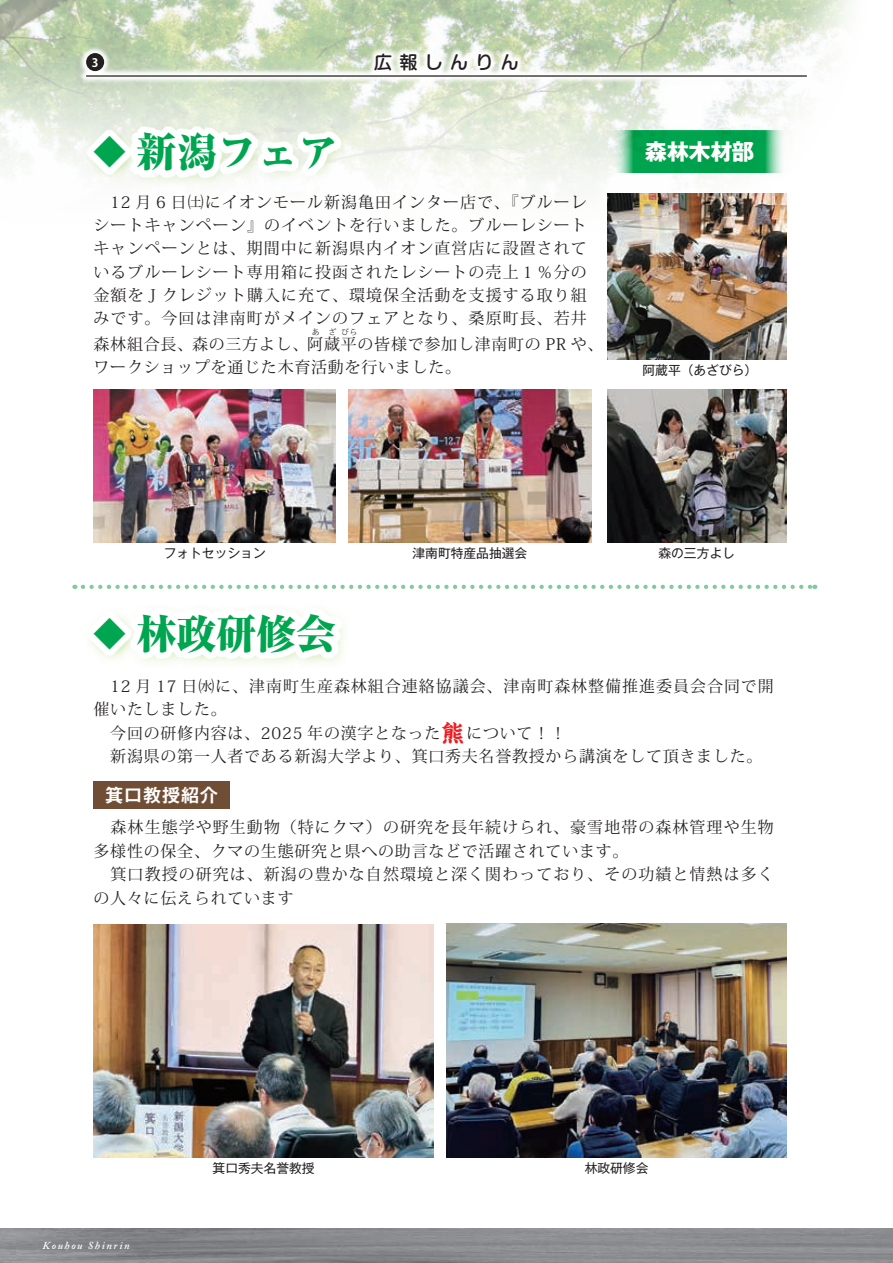
<style>
.page{position:relative;width:893px;height:1263px;background:#fff}
.page>*{position:absolute;margin:0;border:0;box-sizing:border-box;transform-origin:0 0}
.t1{font:800 expanded 40.35px "Ryumin Pro";letter-spacing:-.005em;color:#00a54f}
.t2{font:800 expanded 32.25px "Ryumin Pro";color:#00a54f}
.t3{font:700 22.35px "Gothic MB101 Pro";letter-spacing:-.02em;color:#fff}
.t4{font:500 18px "Shin M Go Pro";letter-spacing:.4em;color:#231f20}
.t5{font:700 18px "Gothic MB101 Pro De";letter-spacing:.05em;color:#fff}
.t6{font:15.9px/23.4px "Koz Min Pro";letter-spacing:.05em;color:#231f20;text-align:justify}
.t7{font:15.9px/23.4px "Koz Min Pro";letter-spacing:.07em;color:#231f20}
.t8{font:12.75px "Gothic MB101 Pro";color:#231f20}
.t9{font:700 11.7px "Koz Go Pro";color:#fff}
.t10{font:italic 600 10.65px "Adobe Caslon Pro";letter-spacing:.15em;color:#fff}
.t11{font:7.95px "Koz Min Pro";color:#231f20}
.s1{font-family:"Kaisho MCBK1 Pro De";font-weight:700;font-size:23.85px;color:#ee1d23}
</style>
<div class="page">
<img style="left:0;top:0;width:851px;height:264px">
<svg style="left:78px;top:45px;width:736px;height:40px"></svg>
<hr style="left:86px;top:75px;width:721px;height:2px;background:#231f20">
<div style="left:86px;top:53px;width:18px;height:18px;background:#231f20;border-radius:50%"></div>
<img style="left:0;top:1229px;width:893px;height:34px">
<img style="left:607px;top:193px;width:179px;height:166px">
<img style="left:607px;top:389px;width:179px;height:153px">
<img style="left:94px;top:924px;width:340px;height:234px">
<img style="left:446px;top:924px;width:341px;height:234px">
<img style="left:349px;top:389px;width:242px;height:153px">
<img style="left:94px;top:389px;width:242px;height:153px">
<div style="left:94px;top:781px;width:136px;height:28px;background:#704e36"></div>
<svg style="left:84px;top:123px;width:267px;height:64px;fill:#f8faf6"></svg>
<svg style="left:87px;top:126px;width:254px;height:51px"></svg>
<div style="left:84px;top:604px;width:266px;height:65px;background:linear-gradient(to right,#fdfefc,#f9fcf6)"></div>
<div style="left:87px;top:607px;width:255px;height:52px;background:#fff"></div>
<svg style="left:605px;top:123px;width:189px;height:57px"></svg>
<svg style="left:612px;top:131px;width:175px;height:42px;background:#28af68"></svg>
<svg style="left:83px;top:585px;width:732px;height:4px"></svg>
<p class="t9" style="left:92px;top:55px;width:8px">3</p>
<p class="t2" style="left:94px;top:127px;width:34px">◆</p>
<p class="t1" style="left:137px;top:120px;width:203px">新潟フェア</p>
<p class="t4" style="left:374px;top:48px;width:146px">広報しんりん</p>
<p class="t6" style="left:94px;top:189px;width:495px">　12 月 6 日㈯にイオンモール新潟亀田インター店で、『ブルーレシートキャンペーン』のイベントを行いました。ブルーレシートキャンペーンとは、期間中に新潟県内イオン直営店に設置されているブルーレシート専用箱に投函されたレシートの売上１％分の金額をＪクレジット購入に充て、環境保全活動を支援する取り組みです。今回は津南町がメインのフェアとなり、桑原町長、若井</p>
<p class="t6" style="left:94px;top:332px;width:511px">森林組合長、森の三方よし、阿蔵平の皆様で参加し津南町の PR や、</p>
<p class="t11" style="left:312px;top:326px;width:9px">あ</p>
<p class="t11" style="left:328px;top:326px;width:9px">ざ</p>
<p class="t11" style="left:341px;top:326px;width:18px">びら</p>
<p class="t6" style="left:94px;top:355px;width:369px">ワークショップを通じた木育活動を行いました。</p>
<p class="t3" style="left:645px;top:133px;width:111px">森林木材部</p>
<p class="t8" style="left:642px;top:359px;width:116px">阿蔵平（あざびら(</p>
<p class="t8" style="left:164px;top:543px;width:104px">フォトセッション</p>
<p class="t2" style="left:94px;top:608px;width:34px">◆</p>
<p class="t1" style="left:136px;top:601px;width:201px">林政研修会</p>
<p class="t8" style="left:412px;top:543px;width:116px">津南町特産品抽選会</p>
<p class="t8" style="left:658px;top:543px;width:78px">森の三方よし</p>
<p class="t6" style="left:94px;top:674px;width:682px">　12 月 17 日㈬に、津南町生産森林組合連絡協議会、津南町森林整備推進委員会合同で開催いたしました。</p>
<p class="t6" style="left:94px;top:720px;width:474px">　今回の研修内容は、2025 年の漢字となった<span class="s1">熊</span>について!!</p>
<p class="t6" style="left:94px;top:744px;width:670px">　新潟県の第一人者である新潟大学より、箕口秀夫名誉教授から講演をして頂きました。</p>
<p class="t5" style="left:105px;top:780px;width:114px">箕口教授紹介</p>
<p class="t7" style="left:94px;top:815px;width:682px">　森林生態学や野生動物（特にクマ）の研究を長年続けられ、豪雪地帯の森林管理や生物多様性の保全、クマの生態研究と県への助言などで活躍されています。</p>
<p class="t7" style="left:94px;top:862px;width:682px">　箕口教授の研究は、新潟の豊かな自然環境と深く関わっており、その功績と情熱は多くの人々に伝えられています</p>
<p class="t10" style="left:88px;top:1239px;width:43px">Shinrin</p>
<p class="t10" style="left:43px;top:1239px;width:42px">Kouhou</p>
<p class="t8" style="left:213px;top:1158px;width:104px">箕口秀夫名誉教授</p>
<p class="t8" style="left:585px;top:1158px;width:65px">林政研修会</p>
</div>
